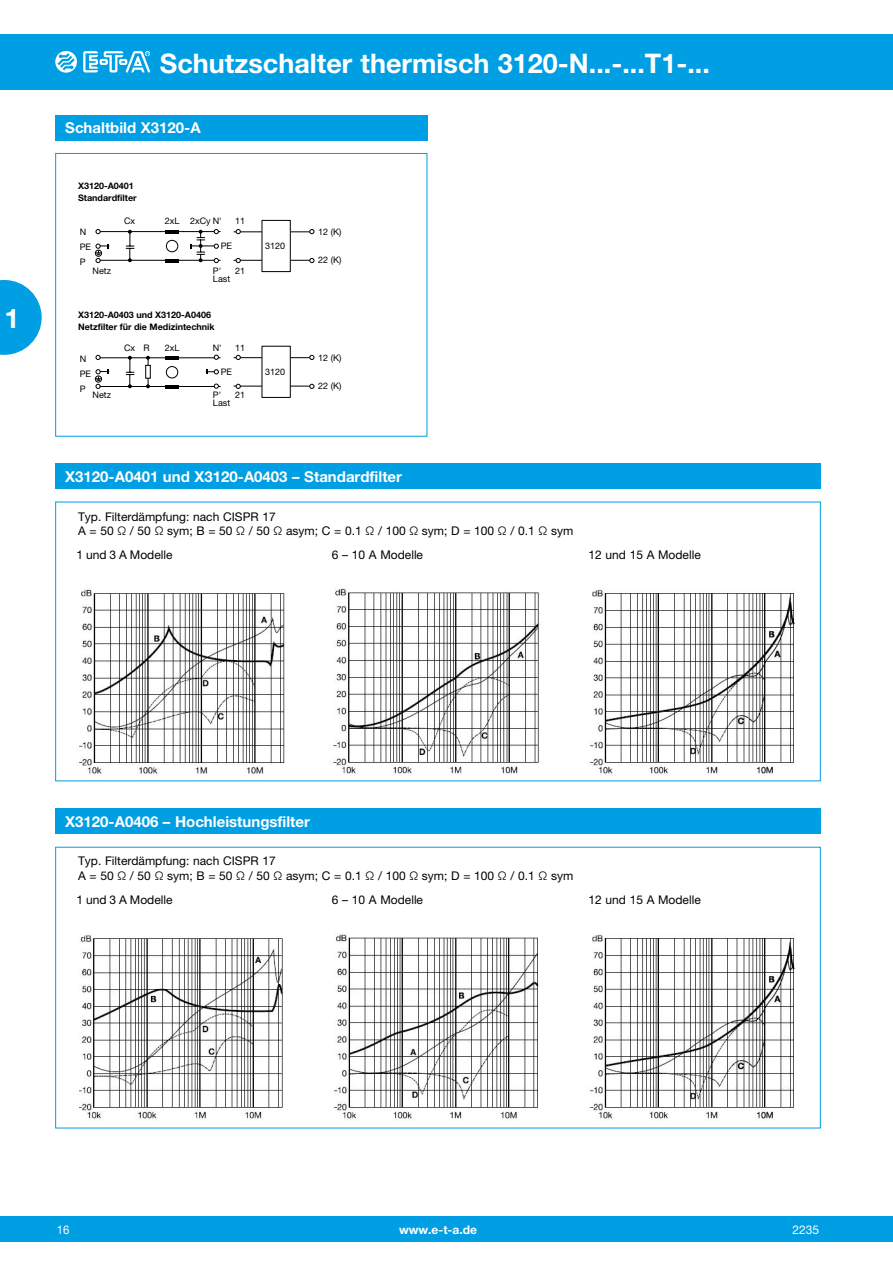
<style>
.page{position:relative;width:893px;height:1263px;background:#fff}
.page>*{position:absolute;margin:0;border:0;box-sizing:border-box;transform-origin:0 0}
.t1{font:700 27px "Helvetica Neue LT";color:#fff}
.Headline_10{font:700 15px "Helvetica Neue LT";color:#fff}
.t2{font:12px "Helvetica Neue LT";color:#000}
.t3{font:700 12px "Helvetica Neue LT";color:#fff}
.t4{font:12px "Helvetica Neue LT";color:#fff}
.t5{font:12px "Helvetica Neue LT";color:#fff;scale:.95 1}
.t6{font:9px/15px "Helvetica Neue LT";color:#000}
.t7{font:700 9px/12px "Helvetica Neue LT";color:#000}
</style>
<div class="page">
<div style="left:0;top:1216px;width:893px;height:26px;background:#009ee3"></div>
<div style="left:0;top:34px;width:893px;height:55px;background:#009ee3"></div>
<svg style="left:55px;top:51px;width:22px;height:22px"></svg>
<svg style="left:83px;top:51px;width:67px;height:21px"></svg>
<svg style="left:0;top:280px;width:42px;height:75px"></svg>
<div style="left:55px;top:115px;width:372px;height:25px;background:#009ee3"></div>
<hr style="left:234px;top:260px;width:79px;height:1px;background:#000">
<hr style="left:234px;top:231px;width:79px;height:1px;background:#000">
<svg style="left:96px;top:355px;width:5px;height:5px"></svg>
<div style="left:166px;top:366px;width:12px;height:12px;border:1px solid #000;border-radius:50%"></div>
<svg style="left:309px;top:229px;width:5px;height:5px"></svg>
<svg style="left:309px;top:258px;width:5px;height:5px"></svg>
<hr style="left:234px;top:386px;width:79px;height:1px;background:#000">
<hr style="left:234px;top:357px;width:79px;height:1px;background:#000">
<div style="left:262px;top:346px;width:29px;height:52px;background:#fff;border:1px solid #000"></div>
<svg style="left:236px;top:355px;width:5px;height:5px"></svg>
<svg style="left:236px;top:384px;width:5px;height:5px"></svg>
<svg style="left:309px;top:355px;width:5px;height:5px"></svg>
<svg style="left:309px;top:384px;width:5px;height:5px"></svg>
<svg style="left:206px;top:369px;width:13px;height:5px"></svg>
<svg style="left:165px;top:385px;width:13px;height:3px"></svg>
<svg style="left:165px;top:356px;width:13px;height:3px"></svg>
<hr style="left:100px;top:357px;width:120px;height:1px;background:#000">
<hr style="left:100px;top:386px;width:120px;height:1px;background:#000">
<svg style="left:95px;top:220px;width:196px;height:52px"></svg>
<svg style="left:95px;top:369px;width:14px;height:20px"></svg>
<svg style="left:126px;top:356px;width:8px;height:32px"></svg>
<svg style="left:146px;top:356px;width:4px;height:32px"></svg>
<svg style="left:214px;top:355px;width:5px;height:5px"></svg>
<svg style="left:214px;top:384px;width:5px;height:5px"></svg>
<svg style="left:145px;top:365px;width:6px;height:13px"></svg>
<div style="left:55px;top:153px;width:372px;height:284px;border:1px solid #009ee3"></div>
<div style="left:55px;top:463px;width:766px;height:26px;background:#009ee3"></div>
<img style="left:590px;top:589px;width:205px;height:187px">
<img style="left:79px;top:589px;width:206px;height:185px">
<img style="left:333px;top:588px;width:207px;height:186px">
<div style="left:55px;top:808px;width:766px;height:26px;background:#009ee3"></div>
<img style="left:590px;top:934px;width:205px;height:187px">
<img style="left:79px;top:935px;width:205px;height:185px">
<img style="left:334px;top:934px;width:205px;height:185px">
<h1 class="t1" style="left:4px;top:302px;width:17px">1</h1>
<h1 class="t1" style="left:160px;top:46px;width:552px">Schutzschalter thermisch 3120-N...-...T1-...</h1>
<p class="Headline_10" style="left:65px;top:119px;width:137px">Schaltbild X3120-A</p>
<p class="t7" style="left:78px;top:180px;width:60px">X3120-A0401<br>Standardfilter</p>
<p class="t6" style="left:124px;top:213px;width:13px">Cx</p>
<p class="t6" style="left:190px;top:213px;width:33px">2xCy N'</p>
<p class="t6" style="left:165px;top:213px;width:16px">2xL</p>
<p class="t6" style="left:235px;top:213px;width:12px">11</p>
<p class="t6" style="left:80px;top:224px;width:13px">N<br>PE<br>P</p>
<p class="t6" style="left:93px;top:263px;width:20px">Netz</p>
<p class="t6" style="left:221px;top:238px;width:13px">PE</p>
<p class="t6" style="left:213px;top:263px;width:10px">P'</p>
<p class="t6" style="left:235px;top:263px;width:12px">21</p>
<p class="t6" style="left:213px;top:272px;width:19px">Last</p>
<p class="t7" style="left:78px;top:308px;width:138px">X3120-A0403 und X3120-A0406<br>Netzfilter für die Medizintechnik</p>
<p class="t6" style="left:124px;top:340px;width:27px">Cx R</p>
<p class="t6" style="left:213px;top:340px;width:10px">N'</p>
<p class="t6" style="left:165px;top:340px;width:16px">2xL</p>
<p class="t6" style="left:235px;top:340px;width:12px">11</p>
<p class="t6" style="left:80px;top:351px;width:13px">N<br>PE<br>P</p>
<p class="t6" style="left:93px;top:387px;width:20px">Netz</p>
<p class="t6" style="left:221px;top:364px;width:13px">PE</p>
<p class="t6" style="left:213px;top:387px;width:10px">P'</p>
<p class="t6" style="left:235px;top:387px;width:12px">21</p>
<p class="t6" style="left:213px;top:395px;width:19px">Last</p>
<p class="t6" style="left:265px;top:238px;width:22px">3120</p>
<p class="t6" style="left:265px;top:364px;width:22px">3120</p>
<p class="t6" style="left:318px;top:224px;width:25px">12 (K)</p>
<p class="t6" style="left:318px;top:252px;width:25px">22 (K)</p>
<p class="t6" style="left:318px;top:350px;width:25px">12 (K)</p>
<p class="t6" style="left:318px;top:378px;width:25px">22 (K)</p>
<p class="Headline_10" style="left:65px;top:467px;width:338px">X3120-A0401 und X3120-A0403 – Standardfilter</p>
<p class="t2" style="left:78px;top:510px;width:199px">Typ. Filterdämpfung: nach CISPR 17</p>
<p class="t2" style="left:78px;top:524px;width:497px">A = 50 Ω / 50 Ω sym; B = 50 Ω / 50 Ω asym; C = 0.1 Ω / 100 Ω sym; D = 100 Ω / 0.1 Ω sym</p>
<p class="t2" style="left:77px;top:548px;width:98px">1 und 3 A Modelle</p>
<p class="t2" style="left:332px;top:548px;width:93px">6 – 10 A Modelle</p>
<p class="t2" style="left:588px;top:548px;width:114px">12 und 15 A Modelle</p>
<p class="Headline_10" style="left:65px;top:812px;width:246px">X3120-A0406 – Hochleistungsfilter</p>
<p class="t2" style="left:78px;top:854px;width:199px">Typ. Filterdämpfung: nach CISPR 17</p>
<p class="t2" style="left:78px;top:868px;width:497px">A = 50 Ω / 50 Ω sym; B = 50 Ω / 50 Ω asym; C = 0.1 Ω / 100 Ω sym; D = 100 Ω / 0.1 Ω sym</p>
<p class="t2" style="left:77px;top:892px;width:98px">1 und 3 A Modelle</p>
<p class="t2" style="left:332px;top:892px;width:93px">6 – 10 A Modelle</p>
<p class="t2" style="left:588px;top:892px;width:114px">12 und 15 A Modelle</p>
<p class="t5" style="left:57px;top:1222px;width:15px">16</p>
<p class="t3" style="left:399px;top:1222px;width:79px">www.e-t-a.de</p>
<p class="t4" style="left:792px;top:1222px;width:28px">2235</p>
</div>
